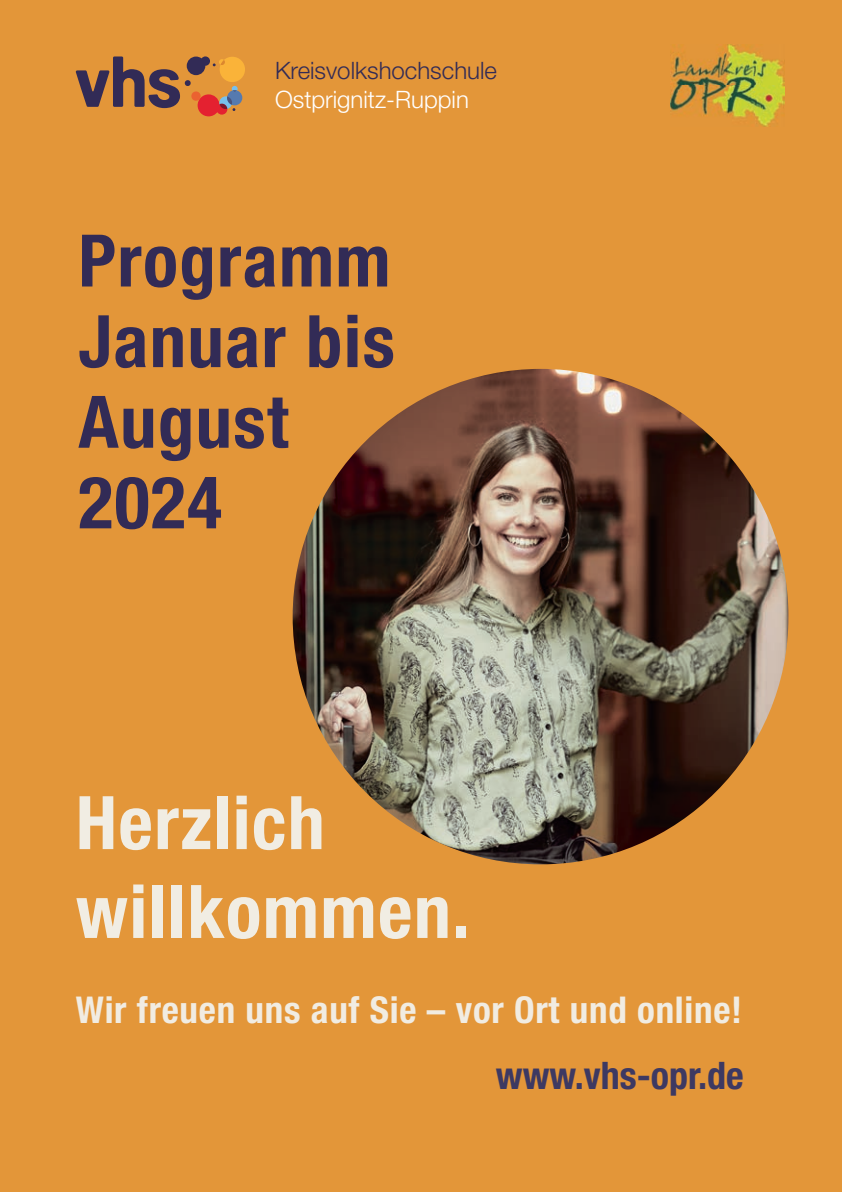
<style>
.page{position:relative;width:842px;height:1192px;background:#fff}
.page>*{position:absolute;margin:0;border:0;box-sizing:border-box;transform-origin:0 0}
.t1{font:700 condensed 74px/88.8px "Helvetica Neue LT Std";letter-spacing:.02em;color:#f1ede3}
.t2{font:700 condensed 72.4px/80.6px "Helvetica Neue LT Std";letter-spacing:.02em;color:#322b56}
.t3{font:700 condensed 38px "Helvetica Neue LT Std";color:#3d3962}
.t4{font:700 condensed 37px "Helvetica Neue LT Std";letter-spacing:.02em;color:#f1ece2}
.t5{font:300 24px "Helvetica Neue LT Std";color:#322b56}
.t6{font:300 24px "Helvetica Neue LT Std";color:#fff}
</style>
<div class="page">
<div style="left:0;top:0;width:841px;height:1191px;background:#e39639"></div>
<img style="left:292px;top:369px;width:496px;height:495px;border-radius:248px">
<img style="left:670px;top:44px;width:113px;height:82px">
<svg style="left:76px;top:56px;width:169px;height:60px"></svg>
<p class="t5" style="left:275px;top:56px;width:223px">Kreisvolkshochschule</p>
<p class="t6" style="left:275px;top:85px;width:195px">Ostprignitz-Ruppin</p>
<h2 class="t2" style="left:78px;top:219px;width:318px">Programm<br>Januar bis<br>August<br>2024</h2>
<h1 class="t1" style="left:76px;top:777px;width:395px">Herzlich willkommen.</h1>
<p class="t4" style="left:76px;top:987px;width:667px">Wir freuen uns auf Sie – vor Ort und online!</p>
<p class="t3" style="left:495px;top:1052px;width:249px">www.vhs-opr.de</p>
</div>
